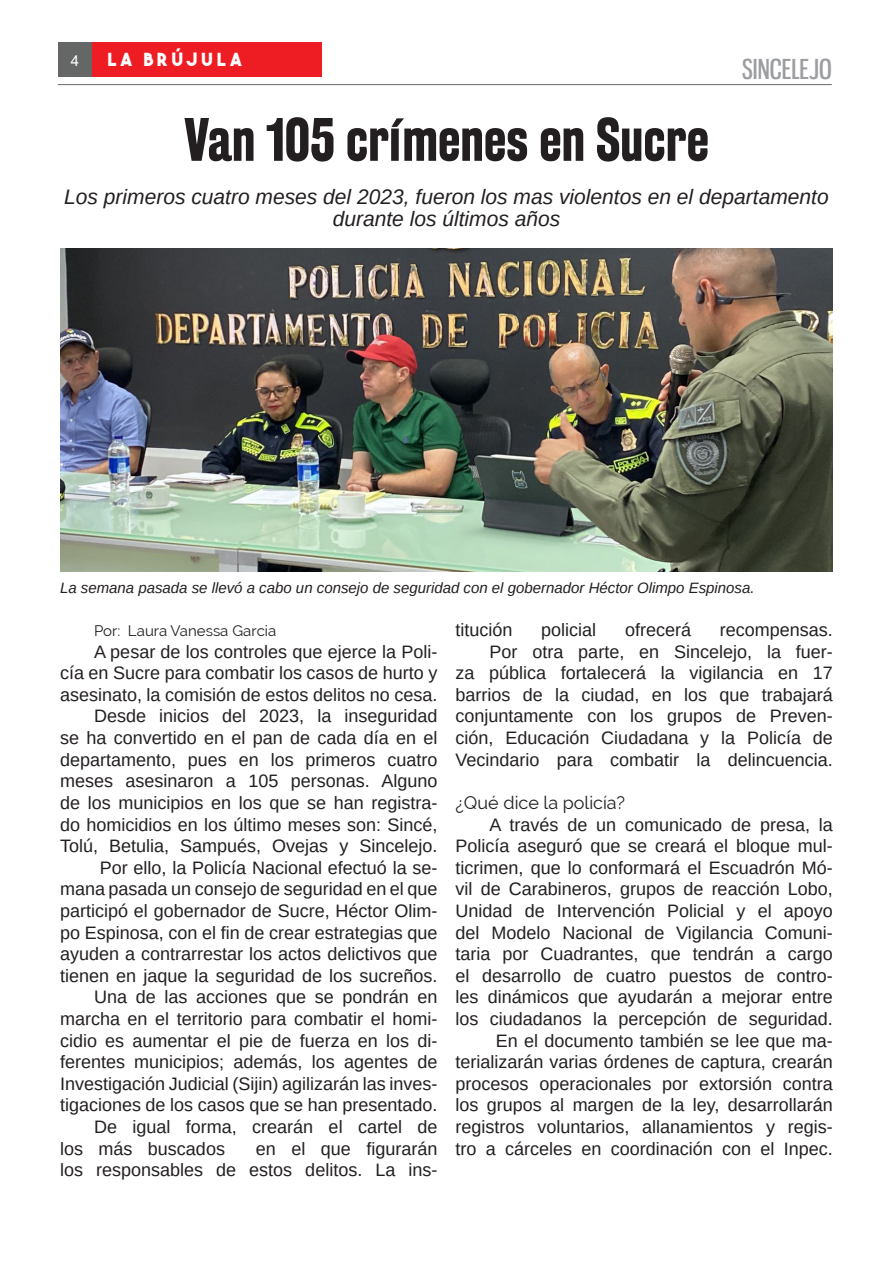
<style>
.page{position:relative;width:893px;height:1263px;background:#fff}
.page>*{position:absolute;margin:0;border:0;box-sizing:border-box;transform-origin:0 0}
.TITULO_PRINCIPAL{font:700 54px "Rakesly Rg";color:#231f20}
.SECCIONES{font:27px "Gnuolane Rg";color:#9b9da0}
.LEAD{font:italic 21px/21.6px "Arimo";color:#231f20;text-align:center}
.PÁRRAFO{font:18px/21.6px "Arimo";color:#231f20;text-align:justify}
.SUBTITULO{font:18px "Raleway";color:#231f20}
.t1{font:700 18px "The Bold Font";letter-spacing:.2em;color:#fff}
.Pie_de_foto{font:italic 15px "Arimo";color:#231f20}
.AUTOR{font:15px "Raleway";color:#231f20}
.t2{font:15px "Arial";color:#fff}
</style>
<div class="page">
<hr style="left:58px;top:84px;width:774px;height:1px;background:#757679">
<div style="left:58px;top:42px;width:34px;height:35px;background:#656666"></div>
<div style="left:92px;top:42px;width:230px;height:35px;background:#ee1d23"></div>
<img style="left:60px;top:249px;width:773px;height:322px">
<p class="t2" style="left:71px;top:50px;width:10px">4</p>
<p class="t1" style="left:107px;top:48px;width:136px">LA BRÚJULA</p>
<p class="SECCIONES" style="left:742px;top:52px;width:91px">SINCELEJO</p>
<p class="TITULO_PRINCIPAL" style="left:184px;top:107px;width:527px">Van 105 crímenes en Sucre</p>
<p class="LEAD" style="left:64px;top:186px;width:766px">Los primeros cuatro meses del 2023, fueron los mas violentos en el departamento durante los últimos años</p>
<p class="Pie_de_foto" style="left:60px;top:578px;width:696px">La semana pasada se llevó a cabo un consejo de seguridad con el gobernador Héctor Olimpo Espinosa.</p>
<p class="AUTOR" style="left:94px;top:622px;width:184px">Por: Laura Vanessa Garcia</p>
<p class="PÁRRAFO" style="left:60px;top:641px;width:379px;text-indent:34px">A pesar de los controles que ejerce la Poli&shy;cía en Sucre para combatir los casos de hurto y asesinato, la comisión de estos delitos no cesa.</p>
<p class="PÁRRAFO" style="left:60px;top:706px;width:379px;text-indent:34px">Desde inicios del 2023, la inseguridad se ha convertido en el pan de cada día en el departamento, pues en los primeros cuatro meses asesinaron a 105 personas. Alguno de los municipios en los que se han registra&shy;do homicidios en los último meses son: Sincé, Tolú, Betulia, Sampués, Ovejas y Sincelejo.</p>
<p class="PÁRRAFO" style="left:60px;top:857px;width:379px;text-indent:40px">Por ello, la Policía Nacional efectuó la se&shy;mana pasada un consejo de seguridad en el que participó el gobernador de Sucre, Héctor Olim&shy;po Espinosa, con el fin de crear estrategias que ayuden a contrarrestar los actos delictivos que tienen en jaque la seguridad de los sucreños.</p>
<p class="PÁRRAFO" style="left:60px;top:986px;width:379px;text-indent:34px">Una de las acciones que se pondrán en marcha en el territorio para combatir el homi&shy;cidio es aumentar el pie de fuerza en los di&shy;ferentes municipios; además, los agentes de Investigación Judicial (Sijin) agilizarán las inves&shy;tigaciones de los casos que se han presentado.</p>
<p class="PÁRRAFO" style="left:60px;top:1116px;width:379px;text-indent:34px">De igual forma, crearán el cartel de los más buscados</p>
<p class="PÁRRAFO" style="left:60px;top:1138px;width:379px;text-align:right">en el que figurarán<br>los responsables de estos delitos. La ins-</p>
<p class="PÁRRAFO" style="left:455px;top:619px;width:59px">titución</p>
<p class="PÁRRAFO" style="left:541px;top:619px;width:57px">policial</p>
<p class="PÁRRAFO" style="left:625px;top:619px;width:68px">ofrecerá</p>
<p class="PÁRRAFO" style="left:720px;top:619px;width:115px">recompensas.</p>
<p class="PÁRRAFO" style="left:455px;top:641px;width:379px;text-indent:34px">Por otra parte, en Sincelejo, la fuer&shy;za pública fortalecerá la vigilancia en 17 barrios de la ciudad, en los que trabajará conjuntamente con los grupos de Preven&shy;ción, Educación Ciudadana y la Policía de Vecindario para combatir la delincuencia.</p>
<p class="SUBTITULO" style="left:455px;top:792px;width:171px">¿Qué dice la policía?</p>
<p class="PÁRRAFO" style="left:455px;top:814px;width:379px;text-indent:34px">A través de un comunicado de presa, la Policía aseguró que se creará el bloque mul&shy;ticrimen, que lo conformará el Escuadrón Mó&shy;vil de Carabineros, grupos de reacción Lobo, Unidad de Intervención Policial y el apoyo del Modelo Nacional de Vigilancia Comuni&shy;taria por Cuadrantes, que tendrán a cargo el desarrollo de cuatro puestos de contro&shy;les dinámicos que ayudarán a mejorar entre los ciudadanos la percepción de seguridad.</p>
<p class="PÁRRAFO" style="left:455px;top:1030px;width:379px;text-indent:40px">En el documento también se lee que ma&shy;terializarán varias órdenes de captura, crearán procesos operacionales por extorsión contra los grupos al margen de la ley, desarrollarán registros voluntarios, allanamientos y regis&shy;tro a cárceles en coordinación con el Inpec.</p>
</div>
